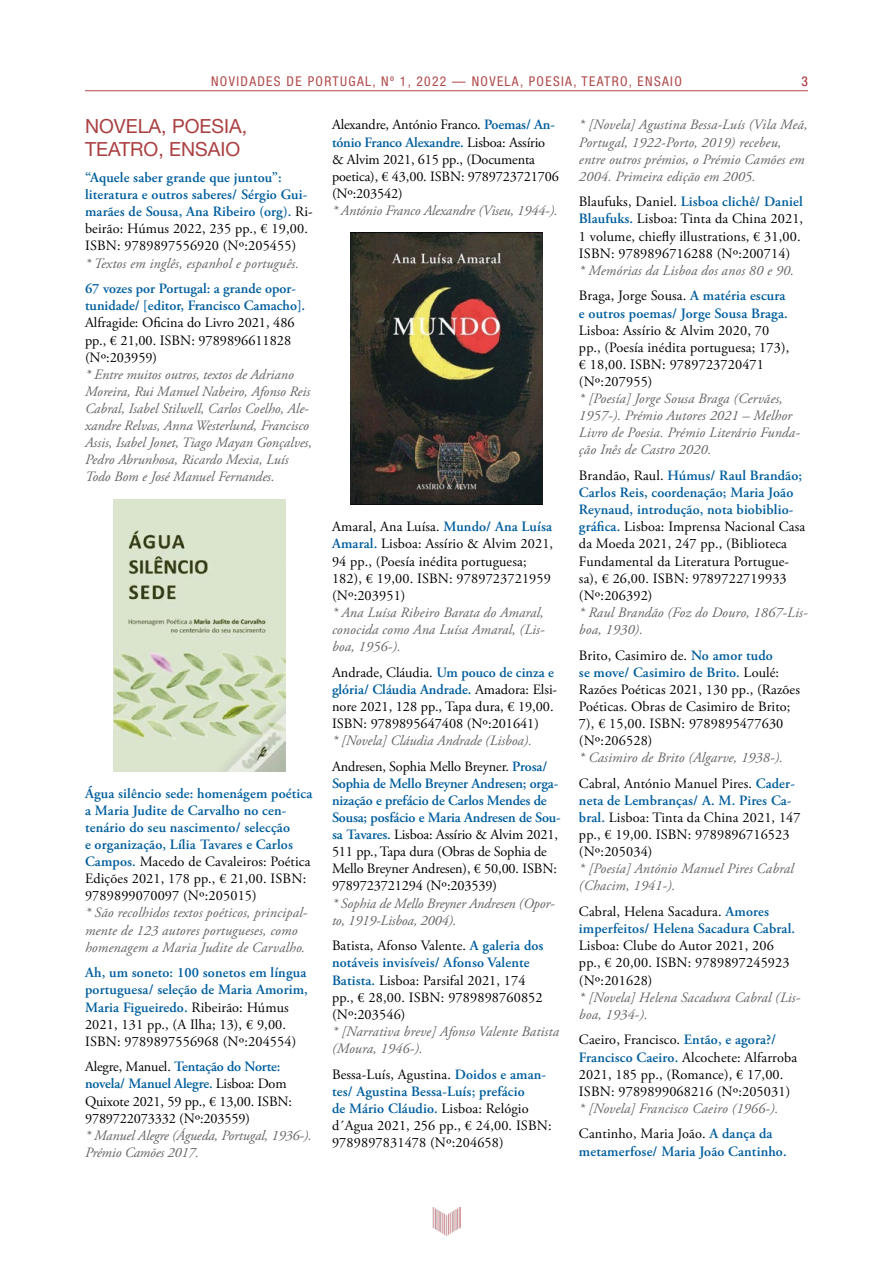
<style>
.page{position:relative;width:893px;height:1263px;background:#fff}
.page>*{position:absolute;margin:0;border:0;box-sizing:border-box;transform-origin:0 0}
.t1{font:19.5px/23.4px "Helvetica Neue LT Std";color:#ab4042}
.t2{font:14.25px/17.1px "Adobe Garamond Pro";letter-spacing:.01em;color:#000}
.t3{font:italic 14.25px/17.1px "Adobe Garamond Pro";letter-spacing:.005em;color:#646363}
.t4{font:600 14.25px/17.1px "Adobe Garamond Pro";letter-spacing:.01em;color:#005e9d}
.t5{font:14.25px/17.1px "Adobe Garamond Pro";letter-spacing:-.01em;color:#000}
.t6{font:condensed 13.5px "Helvetica Neue LT Std";letter-spacing:.1em;color:#b04a4a}
.t7{font:condensed 13.5px "Helvetica Neue LT Std";color:#9f212e}
.s1{font-weight:400;color:#000}
.s2{font-weight:600;color:#005e9d}
.s3{font-style:normal;color:#000}
.s4{font-weight:600;font-style:normal;color:#005e9d}
</style>
<div class="page">
<hr style="left:85px;top:90px;width:723px;height:1px;background:#b04a4a">
<img style="left:433px;top:1208px;width:27px;height:27px">
<img style="left:114px;top:499px;width:171px;height:273px">
<img style="left:351px;top:233px;width:191px;height:272px">
<p class="t6" style="left:211px;top:74px;width:472px">NOVIDADES DE PORTUGAL, Nº 1, 2022 — NOVELA, POESIA, TEATRO, ENSAIO</p>
<p class="t7" style="left:801px;top:74px;width:8px">3</p>
<h1 class="t1" style="left:85px;top:114px;width:164px">NOVELA, POESIA,<br>TEATRO, ENSAIO</h1>
<p class="t4" style="left:85px;top:169px;width:229px">“Aquele saber grande que juntou”: literatura e outros saberes/ Sérgio Gui&shy;marães de Sousa, Ana Ribeiro (org). <span class="s1">Ri&shy;beirão: Húmus 2022, 235 pp., € 19,00.<br>ISBN: 9789897556920 (Nº:205455)</span></p>
<p class="t3" style="left:85px;top:255px;width:215px">* Textos em inglês, espanhol e português.</p>
<p class="t4" style="left:85px;top:280px;width:222px">67 vozes por Portugal: a grande opor&shy;tunidade/ [editor, Francisco Camacho].</p>
<p class="t2" style="left:85px;top:315px;width:211px">Alfragide: Oficina do Livro 2021, 486 pp., € 21,00. ISBN: 9789896611828 (Nº:203959)</p>
<p class="t3" style="left:85px;top:366px;width:228px">* Entre muitos outros, textos de Adriano Moreira, Rui Manuel Nabeiro, Afonso Reis Cabral, Isabel Stilwell, Carlos Coelho, Ale&shy;xandre Relvas, Anna Westerlund, Francisco Assis, Isabel Jonet, Tiago Mayan Gonçalves, Pedro Abrunhosa, Ricardo Mexia, Luís Todo Bom e José Manuel Fernandes.</p>
<p class="t5" style="left:332px;top:117px;width:228px">Alexandre, António Franco. <span class="s2">Poemas/ An&shy;tónio Franco Alexandre.</span> Lisboa: Assírio &amp; Alvim 2021, 615 pp., (Documenta poetica), € 43,00. ISBN: 9789723721706 (Nº:203542)</p>
<p class="t3" style="left:332px;top:202px;width:227px">* António Franco Alexandre (Viseu, 1944-).</p>
<p class="t3" style="left:579px;top:117px;width:230px">* [Novela] Agustina Bessa-Luís (Vila Meã, Portugal, 1922-Porto, 2019) recebeu, entre outros prémios, o Prémio Camões em 2004. Primeira edição em 2005.</p>
<p class="t2" style="left:579px;top:194px;width:226px">Blaufuks, Daniel. <span class="s2">Lisboa clichê/ Daniel Blaufuks.</span> Lisboa: Tinta da China 2021, 1 volume, chiefly illustrations, € 31,00.<br>ISBN: 9789896716288 (Nº:200714)</p>
<p class="t3" style="left:579px;top:258px;width:217px;line-height:25.7px">* Memórias da Lisboa dos anos 80 e 90.<br><span class="s3">Braga, Jorge Sousa.</span> <span class="s4">A matéria escura</span></p>
<p class="t4" style="left:579px;top:305px;width:210px">e outros poemas/ Jorge Sousa Braga.</p>
<p class="t2" style="left:579px;top:322px;width:212px">Lisboa: Assírio &amp; Alvim 2020, 70 pp., (Poesía inédita portuguesa; 173), € 18,00. ISBN: 9789723720471 (Nº:207955)</p>
<p class="t3" style="left:579px;top:390px;width:222px">* [Poesía] Jorge Sousa Braga (Cervães, 1957-). Prémio Autores 2021 – Melhor Livro de Poesia. Prémio Literário Funda&shy;ção Inês de Castro 2020.</p>
<p class="t2" style="left:579px;top:467px;width:228px">Brandão, Raul. <span class="s2">Húmus/ Raul Brandão; Carlos Reis, coordenação; Maria João Reynaud, introdução, nota biobiblio&shy;gráfica.</span> Lisboa: Imprensa Nacional Casa da Moeda 2021, 247 pp., (Biblioteca Fundamental da Literatura Portugue&shy;sa), € 26,00. ISBN: 9789722719933 (Nº:206392)</p>
<p class="t3" style="left:579px;top:604px;width:230px">* Raul Brandão (Foz do Douro, 1867-Lis&shy;boa, 1930).</p>
<p class="t2" style="left:579px;top:647px;width:222px">Brito, Casimiro de. <span class="s2">No amor tudo<br>se move/ Casimiro de Brito.</span> Loulé:<br>Razões Poéticas 2021, 130 pp., (Razões<br>Poéticas. Obras de Casimiro de Brito;<br>7), € 15,00. ISBN: 9789895477630 (Nº:206528)</p>
<p class="t3" style="left:579px;top:745px;width:217px;line-height:25.7px">* Casimiro de Brito (Algarve, 1938-).<br><span class="s3">Cabral, António Manuel Pires.</span> <span class="s4">Cader-</span></p>
<p class="t2" style="left:579px;top:792px;width:223px"><span class="s2">neta de Lembranças/ A. M. Pires Ca&shy;bral.</span> Lisboa: Tinta da China 2021, 147 pp., € 19,00. ISBN: 9789896716523 (Nº:205034)</p>
<p class="t3" style="left:579px;top:861px;width:216px">* [Poesía] António Manuel Pires Cabral (Chacim, 1941-).</p>
<p class="t4" style="left:579px;top:903px;width:218px"><span class="s1">Cabral, Helena Sacadura.</span> Amores imperfeitos/ Helena Sacadura Cabral.</p>
<p class="t2" style="left:579px;top:938px;width:212px">Lisboa: Clube do Autor 2021, 206 pp., € 20,00. ISBN: 9789897245923 (Nº:201628)</p>
<p class="t3" style="left:579px;top:989px;width:223px">* [Novela] Helena Sacadura Cabral (Lis&shy;boa, 1934-).</p>
<p class="t2" style="left:579px;top:1032px;width:220px">Caeiro, Francisco. <span class="s2">Então, e agora?/ Francisco Caeiro.</span> Alcochete: Alfarroba 2021, 185 pp., (Romance), € 17,00.<br>ISBN: 9789899068216 (Nº:205031)</p>
<p class="t3" style="left:579px;top:1096px;width:201px;line-height:25.7px">* [Novela] Francisco Caeiro (1966-).<br><span class="s3">Cantinho, Maria João.</span> <span class="s4">A dança da</span></p>
<p class="t4" style="left:579px;top:1143px;width:209px">metamerfose/ Maria João Cantinho.</p>
<p class="t2" style="left:332px;top:519px;width:223px">Amaral, Ana Luísa. <span class="s2">Mundo/ Ana Luísa<br>Amaral.</span> Lisboa: Assírio &amp; Alvim 2021,<br>94 pp., (Poesía inédita portuguesa;<br>182), € 19,00. ISBN: 9789723721959 (Nº:203951)</p>
<p class="t3" style="left:332px;top:604px;width:214px;text-align:justify">* Ana Luísa Ribeiro Barata do Amaral, conocida como Ana Luísa Amaral, (Lis&shy;boa, 1956-).</p>
<p class="t2" style="left:332px;top:664px;width:227px">Andrade, Cláudia. <span class="s2">Um pouco de cinza e glória/ Cláudia Andrade.</span> Amadora: Elsi&shy;nore 2021, 128 pp., Tapa dura, € 19,00.<br>ISBN: 9789895647408 (Nº:201641)</p>
<p class="t3" style="left:332px;top:728px;width:217px;line-height:25.7px">* [Novela] Cláudia Andrade (Lisboa).<br><span class="s3">Andresen, Sophia Mello Breyner.</span> <span class="s4">Prosa/</span></p>
<p class="t5" style="left:332px;top:775px;width:230px"><span class="s2">Sophia de Mello Breyner Andresen; orga&shy;nização e prefácio de Carlos Mendes de Sousa; posfácio e Maria Andresen de Sou&shy;sa Tavares.</span> Lisboa: Assírio &amp; Alvim 2021, 511 pp., Tapa dura (Obras de Sophia de Mello Breyner Andresen), € 50,00. ISBN:<br>9789723721294 (Nº:203539)</p>
<p class="t3" style="left:332px;top:895px;width:224px">* Sophia de Mello Breyner Andresen (Opor&shy;to, 1919-Lisboa, 2004).</p>
<p class="t2" style="left:332px;top:938px;width:213px">Batista, Afonso Valente. <span class="s2">A galeria dos notáveis invisíveis/ Afonso Valente<br>Batista.</span> Lisboa: Parsifal 2021, 174 pp., € 28,00. ISBN: 9789898760852 (Nº:203546)</p>
<p class="t3" style="left:332px;top:1023px;width:229px">* [Narrativa breve] Afonso Valente Batista (Moura, 1946-).</p>
<p class="t2" style="left:332px;top:1066px;width:221px">Bessa-Luís, Agustina. <span class="s2">Doidos e aman&shy;tes/ Agustina Bessa-Luís; prefácio<br>de Mário Cláudio.</span> Lisboa: Relógio d´Agua 2021, 256 pp., € 24,00. ISBN:<br>9789897831478 (Nº:204658)</p>
<p class="t4" style="left:85px;top:785px;width:229px">Água silêncio sede: homenágem poética a Maria Judite de Carvalho no cen&shy;tenário do seu nascimento/ selecção<br>e organização, Lília Tavares e Carlos Campos. <span class="s1">Macedo de Cavaleiros: Poética Edições 2021, 178 pp., € 21,00. ISBN:<br>9789899070097 (Nº:205015)</span></p>
<p class="t3" style="left:85px;top:905px;width:224px">* São recolhidos textos poéticos, principal&shy;mente de 123 autores portugueses, como homenagem a Maria Judite de Carvalho.</p>
<p class="t4" style="left:85px;top:964px;width:224px">Ah, um soneto: 100 sonetos em língua portuguesa/ seleção de Maria Amorim, Maria Figueiredo. <span class="s1">Ribeirão: Húmus 2021, 131 pp., (A Ilha; 13), € 9,00.<br>ISBN: 9789897556968 (Nº:204554)</span></p>
<p class="t5" style="left:85px;top:1059px;width:209px">Alegre, Manuel. <span class="s2">Tentação do Norte: novela/ Manuel Alegre.</span> Lisboa: Dom Quixote 2021, 59 pp., € 13,00. ISBN:<br>9789722073332 (Nº:203559)</p>
<p class="t3" style="left:85px;top:1127px;width:228px">* Manuel Alegre (Águeda, Portugal, 1936-).<br>Prémio Camões 2017.</p>
</div>
